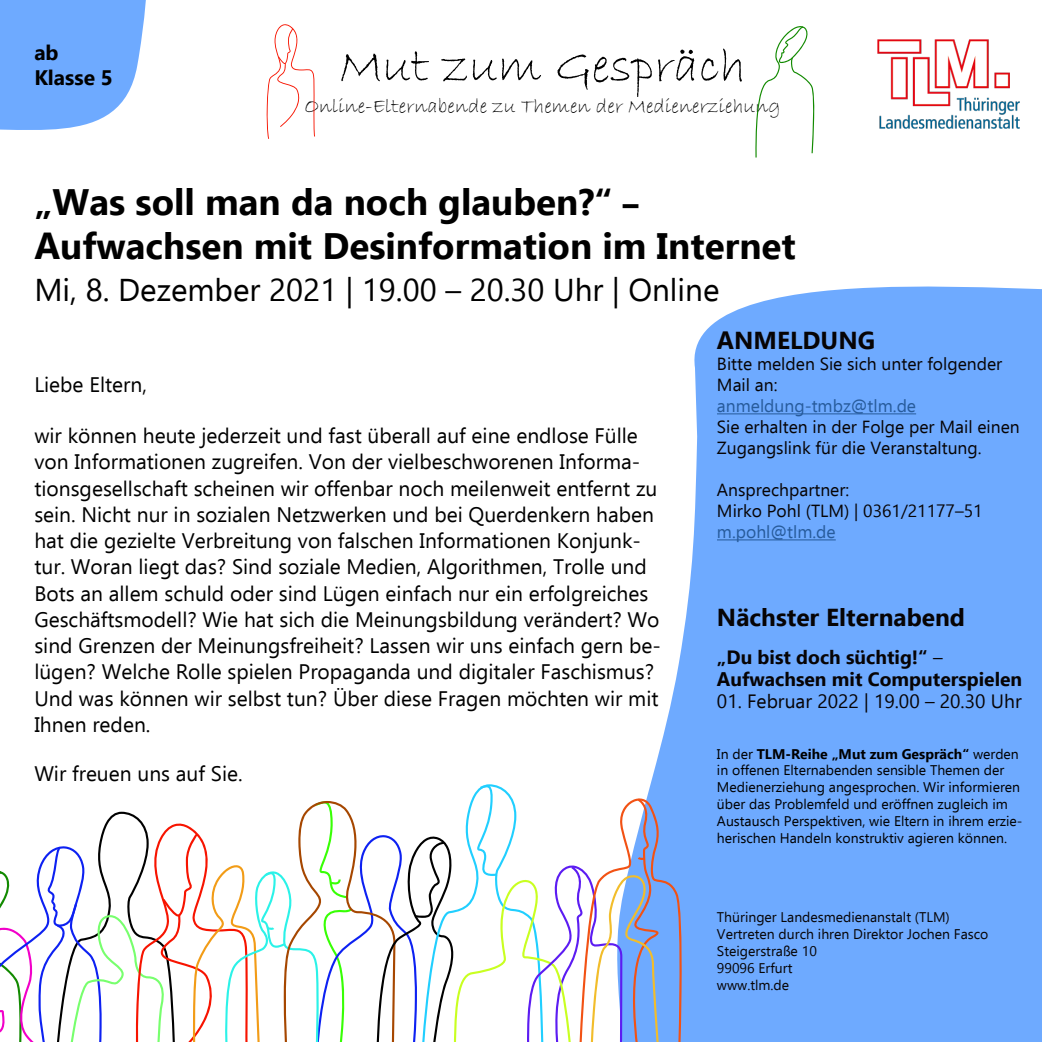
<style>
.page{position:relative;width:1042px;height:1042px;background:#fff}
.page>*{position:absolute;margin:0;border:0;box-sizing:border-box;transform-origin:0 0}
.t1{font:50.75px "Bradley Hand ITC";color:#000}
.t2{font:700 36.75px/44.1px "Ebrima";color:#000}
.t3{font:31.5px "Ebrima";color:#000}
.t4{font:700 24.5px "Ebrima";color:#070405}
.t5{font:21px/26.2px "Ebrima";color:#000}
.t6{font:21px "Bradley Hand ITC";color:#000}
.t7{font:700 21px/25.2px "Ebrima";color:#000}
.t8{font:700 19.25px/21.9px "Ebrima";color:#070405}
.t9{font:19.25px "Ebrima";color:#070405}
.t10{font:17.5px/21px "Ebrima";color:#070405}
.t11{font:17.5px "Ebrima";color:#275b9b}
.t12{font:14px/16.8px "Ebrima";color:#000}
.t13{font:14px/16.8px "Ebrima";color:#070405}
.s1{font-size:31.5px}
.s2{font-weight:400}
.s3{font-weight:700}
</style>
<div class="page">
<svg style="left:0;top:0;width:146px;height:130px"></svg>
<svg style="left:650px;top:286px;width:392px;height:756px;fill:#6eaaff"></svg>
<svg style="left:0;top:784px;width:683px;height:258px"></svg>
<svg style="left:266px;top:24px;width:49px;height:115px"></svg>
<svg style="left:755px;top:26px;width:59px;height:131px"></svg>
<img style="left:877px;top:40px;width:142px;height:88px">
<hr style="left:717px;top:413px;width:199px;height:1px;background:#275b9b">
<hr style="left:717px;top:539px;width:119px;height:1px;background:#275b9b">
<p class="t7" style="left:34px;top:39px;width:80px">ab<br>Klasse 5</p>
<h1 class="t1" style="left:339px;top:34px;width:408px">Mut zum Gespräch</h1>
<p class="t6" style="left:304px;top:92px;width:478px">Online-Elternabende zu Themen der Medienerziehung</p>
<h2 class="t2" style="left:34px;top:177px;width:763px">„Was soll man da noch glauben?“ <span class="s1">–<br></span>Aufwachsen mit Desinformation im Internet</h2>
<h3 class="t3" style="left:34px;top:266px;width:686px">Mi, 8. Dezember 2021 | 19.00 – 20.30 Uhr | Online</h3>
<p class="t4" style="left:717px;top:321px;width:160px">ANMELDUNG</p>
<p class="t10" style="left:717px;top:353px;width:287px">Bitte melden Sie sich unter folgender<br>Mail an:</p>
<p class="t11" style="left:717px;top:393px;width:201px">anmeldung-tmbz@tlm.de</p>
<p class="t10" style="left:717px;top:416px;width:304px">Sie erhalten in der Folge per Mail einen<br>Zugangslink für die Veranstaltung.</p>
<p class="t10" style="left:717px;top:479px;width:267px">Ansprechpartner:<br>Mirko Pohl (TLM) | 0361/21177–51</p>
<p class="t11" style="left:717px;top:519px;width:120px">m.pohl@tlm.de</p>
<p class="t5" style="left:34px;top:371px;width:114px">Liebe Eltern,</p>
<p class="t5" style="left:34px;top:422px;width:628px">wir können heute jederzeit und fast überall auf eine endlose Fülle von Informationen zugreifen. Von der vielbeschworenen Informa&shy;tionsgesellschaft scheinen wir offenbar noch meilenweit entfernt zu sein. Nicht nur in sozialen Netzwerken und bei Querdenkern haben hat die gezielte Verbreitung von falschen Informationen Konjunk&shy;tur. Woran liegt das? Sind soziale Medien, Algorithmen, Trolle und Bots an allem schuld oder sind Lügen einfach nur ein erfolgreiches Geschäftsmodell? Wie hat sich die Meinungsbildung verändert? Wo sind Grenzen der Meinungsfreiheit? Lassen wir uns einfach gern be&shy;lügen? Welche Rolle spielen Propaganda und digitaler Faschismus?<br>Und was können wir selbst tun? Über diese Fragen möchten wir mit Ihnen reden.</p>
<p class="t5" style="left:34px;top:760px;width:210px">Wir freuen uns auf Sie.</p>
<p class="t4" style="left:717px;top:598px;width:250px">Nächster Elternabend</p>
<p class="t8" style="left:717px;top:645px;width:307px">„Du bist doch süchtig!“ <span class="s2">–<br></span>Aufwachsen mit Computerspielen</p>
<p class="t9" style="left:717px;top:687px;width:306px">01. Februar 2022 | 19.00 – 20.30 Uhr</p>
<p class="t12" style="left:717px;top:745px;width:307px">In der <span class="s3">TLM-Reihe „Mut zum Gespräch“</span> werden in offenen Elternabenden sensible Themen der Medienerziehung angesprochen. Wir informieren über das Problemfeld und eröffnen zugleich im Austausch Perspektiven, wie Eltern in ihrem erzie&shy;herischen Handeln konstruktiv agieren können.</p>
<p class="t13" style="left:717px;top:908px;width:273px">Thüringer Landesmedienanstalt (TLM)<br>Vertreten durch ihren Direktor Jochen Fasco<br>Steigerstraße 10<br>99096 Erfurt<br>www.tlm.de</p>
</div>
